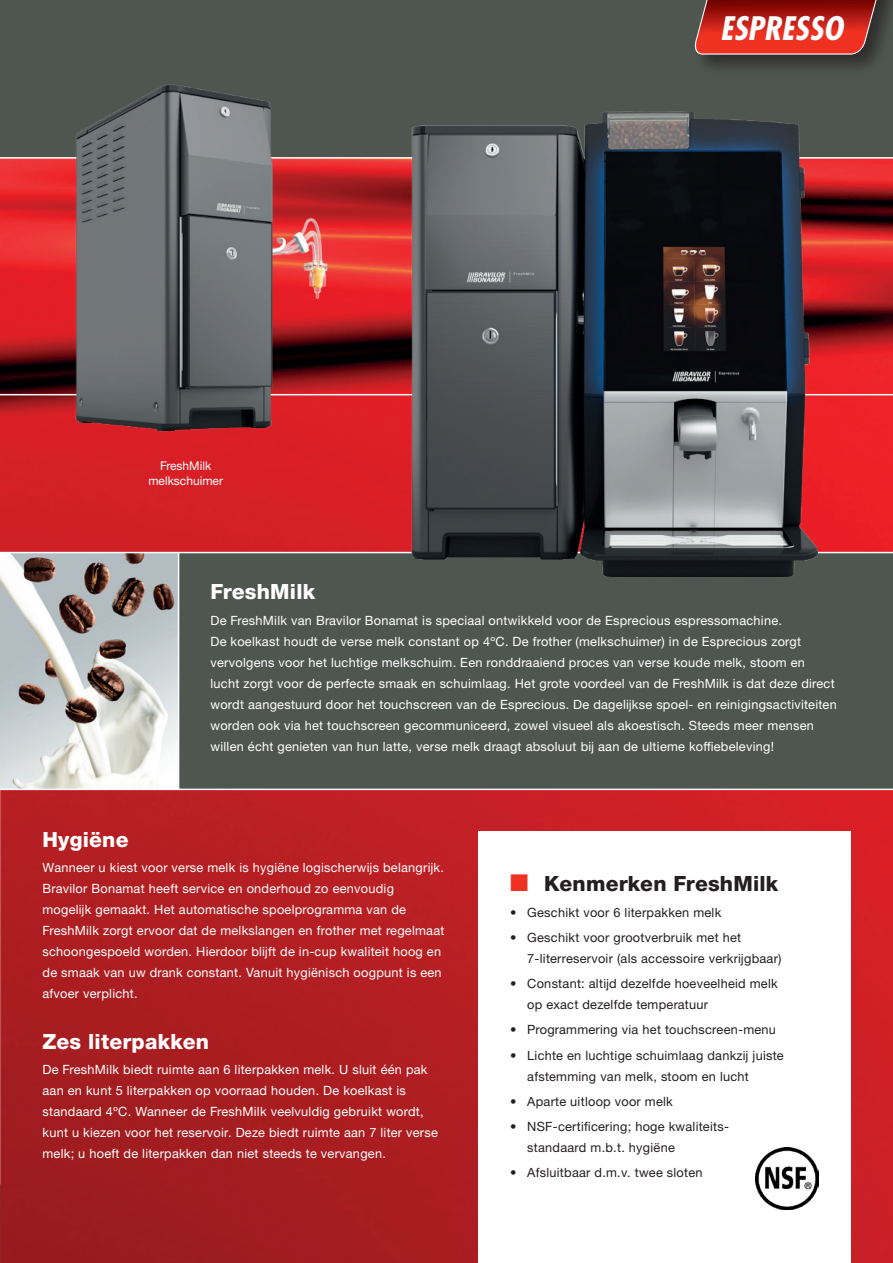
<style>
.page{position:relative;width:893px;height:1263px;background:#fff}
.page>*{position:absolute;margin:0;border:0;box-sizing:border-box;transform-origin:0 0}
.t1{font:italic 700 condensed 31.5px "Futura Std";color:#fff;scale:1.05 1}
.t2{font:800 21px "Helvetica Neue LTW1 G";letter-spacing:.01em;color:#fff}
.t3{font:800 21px "Helvetica Neue LTW1 G";letter-spacing:.01em;color:#231f20}
.t4{font:12.75px/21px "Helvetica Neue LTW1 G";letter-spacing:.02em;color:#fff}
.t5{font:12.75px/21px "Helvetica Neue LTW1 G";letter-spacing:.02em;color:#231f20}
.t6{font:12px/14.4px "Helvetica Neue LTW1 G";color:#fff;text-align:center}
.s1{color:#ef3122}
</style>
<div class="page">
<img style="left:0;top:487px;width:893px;height:776px">
<img style="left:0;top:158px;width:1px;height:1026px">
<hr style="left:892px;top:1184px;width:1px;height:79px;background:#4f5650">
<img style="left:0;top:553px;width:178px;height:236px">
<div style="left:179px;top:552px;width:714px;height:237px;background:#4f5650"></div>
<div style="left:478px;top:832px;width:372px;height:431px;background:#fff"></div>
<hr style="left:0;top:552px;width:893px;height:1px;background:#fff">
<hr style="left:0;top:789px;width:893px;height:1px;background:#fff">
<hr style="left:178px;top:552px;width:1px;height:237px;background:#fff">
<img style="left:756px;top:1148px;width:63px;height:62px">
<img style="left:337px;top:0;width:556px;height:577px">
<img style="left:65px;top:0;width:339px;height:487px">
<img style="left:0;top:0;width:65px;height:673px">
<p class="t6" style="left:148px;top:459px;width:76px">FreshMilk melkschuimer</p>
<h1 class="t1" style="left:720px;top:9px;width:118px">ESPRESSO</h1>
<h2 class="t2" style="left:210px;top:579px;width:106px">FreshMilk</h2>
<p class="t4" style="left:210px;top:610px;width:628px">De FreshMilk van Bravilor Bonamat is speciaal ontwikkeld voor de Esprecious espressomachine.<br>De koelkast houdt de verse melk constant op 4ºC. De frother (melkschuimer) in de Esprecious zorgt vervolgens voor het luchtige melkschuim. Een ronddraaiend proces van verse koude melk, stoom en lucht zorgt voor de perfecte smaak en schuimlaag. Het grote voordeel van de FreshMilk is dat deze direct wordt aangestuurd door het touchscreen van de Esprecious. De dagelijkse spoel- en reinigingsactiviteiten worden ook via het touchscreen gecommuniceerd, zowel visueel als akoestisch. Steeds meer mensen willen écht genieten van hun latte, verse melk draagt absoluut bij aan de ultieme koffiebeleving!</p>
<h2 class="t2" style="left:43px;top:827px;width:88px">Hygiëne</h2>
<p class="t4" style="left:43px;top:857px;width:403px">Wanneer u kiest voor verse melk is hygiëne logischerwijs belangrijk.<br>Bravilor Bonamat heeft service en onderhoud zo eenvoudig mogelijk gemaakt. Het automatische spoelprogramma van de FreshMilk zorgt ervoor dat de melkslangen en frother met regelmaat schoongespoeld worden. Hierdoor blijft de in-cup kwaliteit hoog en de smaak van uw drank constant. Vanuit hygiënisch oogpunt is een afvoer verplicht.</p>
<h2 class="t2" style="left:43px;top:1029px;width:168px">Zes literpakken</h2>
<p class="t4" style="left:43px;top:1059px;width:397px">De FreshMilk biedt ruimte aan 6 literpakken melk. U sluit één pak aan en kunt 5 literpakken op voorraad houden. De koelkast is standaard 4ºC. Wanneer de FreshMilk veelvuldig gebruikt wordt, kunt u kiezen voor het reservoir. Deze biedt ruimte aan 7 liter verse melk; u hoeft de literpakken dan niet steeds te vervangen.</p>
<h2 class="t3" style="left:510px;top:871px;width:270px"><span class="s1">■</span> Kenmerken FreshMilk</h2>
<p class="t5" style="left:510px;top:901px;width:213px">• Geschikt voor 6 literpakken melk</p>
<p class="t5" style="left:527px;top:927px;width:256px;text-indent:-17px">• Geschikt voor grootverbruik met het<br>7-literreservoir (als accessoire verkrijgbaar)</p>
<p class="t5" style="left:527px;top:973px;width:252px;text-indent:-17px">• Constant: altijd dezelfde hoeveelheid melk op exact dezelfde temperatuur</p>
<p class="t5" style="left:510px;top:1019px;width:267px">• Programmering via het touchscreen-menu</p>
<p class="t5" style="left:527px;top:1044px;width:258px;text-indent:-17px">• Lichte en luchtige schuimlaag dankzij juiste afstemming van melk, stoom en lucht</p>
<p class="t5" style="left:510px;top:1091px;width:164px">• Aparte uitloop voor melk</p>
<p class="t5" style="left:527px;top:1116px;width:203px;text-indent:-17px">• NSF-certificering; hoge kwaliteits&shy;standaard m.b.t. hygiëne</p>
<p class="t5" style="left:510px;top:1162px;width:194px">• Afsluitbaar d.m.v. twee sloten</p>
</div>
